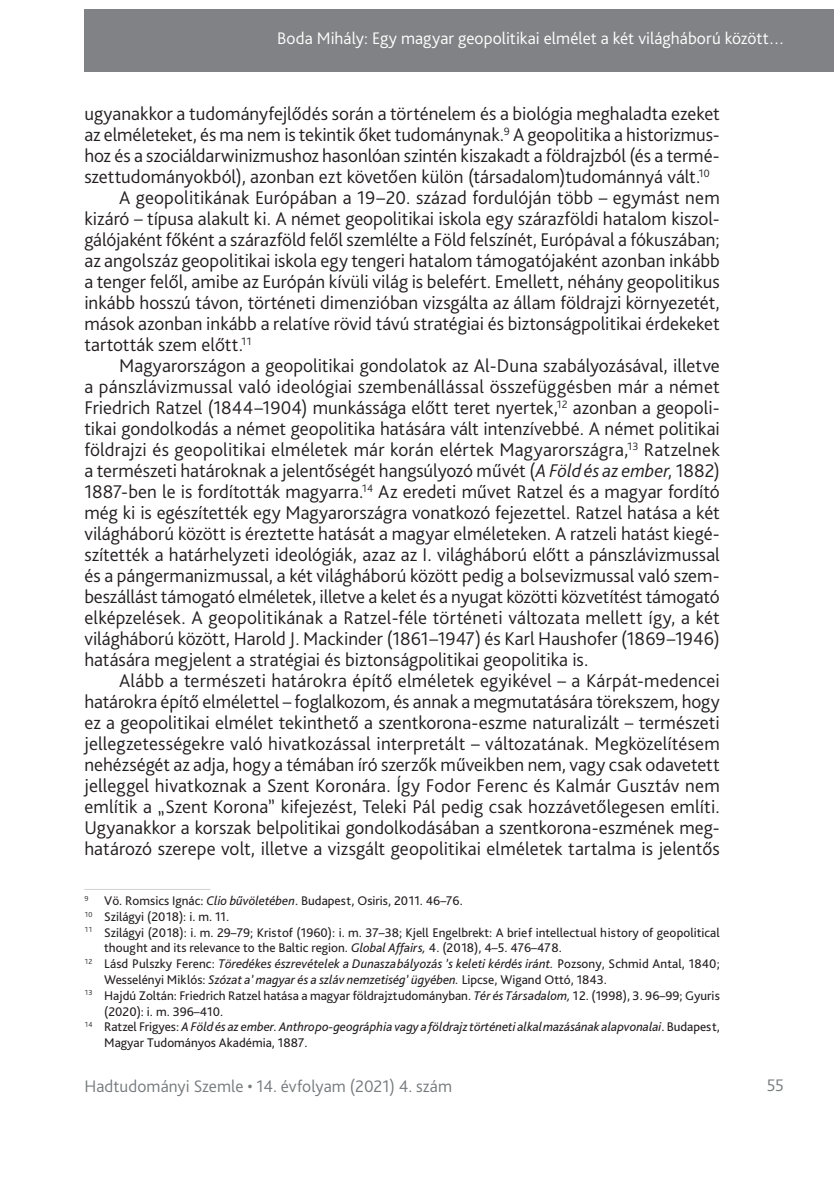
<style>
.page{position:relative;width:834px;height:1181px;background:#fff}
.page>*{position:absolute;margin:0;border:0;box-sizing:border-box;transform-origin:0 0}
._1__Body{font:300 19.25px/21px "Bliss Pro";color:#231f20;text-align:justify}
.t1{font:300 17.5px "Bliss Pro";letter-spacing:.005em;color:#fff}
.t2{font:300 17.5px "Bliss Pro";letter-spacing:.005em;color:#767a7c}
.Lábjegyzet{font:13.12px/15.8px "Bliss Pro";color:#231f20}
.Lábjegyzet-2{font:italic 13.12px/15.8px "Bliss Pro";color:#231f20}
.s1{font-style:italic}
.s2{font-style:normal}
</style>
<div class="page">
<div style="left:84px;top:9px;width:749px;height:63px;background:#808285"></div>
<hr style="left:84px;top:889px;width:126px;height:1px;background:#d1d2d4">
<p class="t1" style="left:277px;top:27px;width:508px">Boda Mihály: Egy magyar geopolitikai elmélet a két világháború között…</p>
<p class="_1__Body" style="left:84px;top:103px;width:636px">ugyanakkor a tudományfejlődés során a történelem és a biológia meghaladta ezeket az elméleteket, és ma nem is tekintik őket tudománynak.<sup>9</sup> A geopolitika a historizmus&shy;hoz és a szociáldarwinizmushoz hasonlóan szintén kiszakadt a földrajzból (és a termé&shy;szettudományokból), azonban ezt követően külön (társadalom)tudománnyá vált.<sup>10</sup></p>
<p class="_1__Body" style="left:84px;top:187px;width:636px;text-indent:35px">A geopolitikának Európában a -19–20. század fordulóján több – egymást nem kizáró – típusa alakult ki. A német geopolitikai iskola egy szárazföldi hatalom kiszol&shy;gálójaként főként a szárazföld felől szemlélte a Föld felszínét, Európával a fókuszában; az angolszáz geopolitikai iskola egy tengeri hatalom támogatójaként azonban inkább a tenger felől, amibe az Európán kívüli világ is belefért. Emellett, néhány geopolitikus inkább hosszú távon, történeti dimenzióban vizsgálta az állam földrajzi környezetét, mások azonban inkább a relatíve rövid távú stratégiai és biztonságpolitikai érdekeket tartották szem előtt.<sup>11</sup></p>
<p class="_1__Body" style="left:84px;top:355px;width:637px;text-indent:35px">Magyarországon a geopolitikai gondolatok az Al-Duna szabályozásával, illetve a pánszlávizmussal való ideológiai szembenállással összefüggésben már a német Friedrich Ratzel (1844–1904) munkássága előtt teret nyertek,<sup>12</sup> azonban a geopoli&shy;tikai gondolkodás a német geopolitika hatására vált intenzívebbé. A német politikai földrajzi és geopolitikai elméletek már korán elértek Magyarországra,<sup>13</sup> Ratzelnek a természeti határoknak a jelentőségét hangsúlyozó művét (<span class="s1">A Föld és az ember</span>, 1882)<br>1887-ben le is fordították magyarra.<sup>14</sup> Az eredeti művet Ratzel és a magyar fordító még ki is egészítették egy Magyarországra vonatkozó fejezettel. Ratzel hatása a két világháború között is éreztette hatását a magyar elméleteken. A ratzeli hatást kiegé&shy;szítették a határhelyzeti ideológiák, azaz az I. világháború előtt a pánszlávizmussal és a pángermanizmussal, a két világháború között pedig a bolsevizmussal való szem&shy;beszállást támogató elméletek, illetve a kelet és a nyugat közötti közvetítést támogató elképzelések. A geopolitikának a Ratzel-féle történeti változata mellett így, a két világháború között, Harold J. Mackinder (1861–1947) és Karl Haushofer (1869–1946) hatására megjelent a stratégiai és biztonságpolitikai geopolitika is.</p>
<p class="_1__Body" style="left:84px;top:670px;width:636px;text-indent:35px">Alább a természeti határokra építő elméletek egyikével – a Kárpát-medencei határokra építő elmélettel – foglalkozom, és annak a megmutatására törekszem, hogy ez a geopolitikai elmélet tekinthető a szentkorona-eszme naturalizált – természeti jellegzetességekre való hivatkozással interpretált – változatának. Megközelítésem nehézségét az adja, hogy a témában író szerzők műveikben nem, vagy csak odavetett jelleggel hivatkoznak a Szent Koronára. Így Fodor Ferenc és Kalmár Gusztáv nem említik a „Szent Korona” kifejezést, Teleki Pál pedig csak hozzávetőlegesen említi.<br>Ugyanakkor a korszak belpolitikai gondolkodásában a szentkorona-eszmének meg&shy;határozó szerepe volt, illetve a vizsgált geopolitikai elméletek tartalma is jelentős</p>
<p class="Lábjegyzet" style="left:84px;top:892px;width:380px"><sup>9</sup> Vö. Romsics Ignác: <span class="s1">Clio bűvöletében</span>. Budapest, Osiris, 2011. 46–76.</p>
<p class="Lábjegyzet" style="left:84px;top:908px;width:146px"><sup>10</sup> Szilágyi (2018): i. m. 11.</p>
<p class="Lábjegyzet" style="left:104px;top:924px;width:617px;text-indent:-20px"><sup>11</sup> Szilágyi (2018): i. m. 29–79; Kristof (1960): i. m. 37–38; Kjell Engelbrekt: A brief intellectual history of geopolitical thought and its relevance to the Baltic region. <span class="s1">Global Affairs,</span> 4. (2018), 4–5. -476–478.</p>
<p class="Lábjegyzet-2" style="left:104px;top:955px;width:617px;text-indent:-20px"><sup>12</sup> <span class="s2">Lásd Pulszky Ferenc:</span> Töredékes észrevételek a Dunaszabályozás ’s keleti kérdés iránt. <span class="s2">Pozsony, Schmid Antal, 1840;<br>Wesselényi Miklós:</span> Szózat a’ magyar és a szláv nemzetiség’ ügyében. <span class="s2">Lipcse, Wigand Ottó, 1843.</span></p>
<p class="Lábjegyzet" style="left:104px;top:987px;width:617px;text-indent:-20px"><sup>13</sup> Hajdú Zoltán: Friedrich Ratzel hatása a magyar földrajztudományban. <span class="s1">Tér és Társadalom,</span> 12. (1998), 3. -96–99; Gyuris (2020): i. m. 396–410.</p>
<p class="Lábjegyzet-2" style="left:104px;top:1018px;width:617px;text-indent:-20px"><sup>14</sup> <span class="s2">Ratzel Frigyes:</span> AFöld és az ember. Anthropo-geográphia vagy a földrajz történeti alkalmazásának alapvonalai<span class="s2">. Budapest,<br>Magyar Tudományos Akadémia, 1887.</span></p>
<p class="t2" style="left:84px;top:1075px;width:369px">Hadtudományi Szemle • 14. évfolyam (2021) 4. szám</p>
<p class="t2" style="left:766px;top:1074px;width:19px">55</p>
</div>
